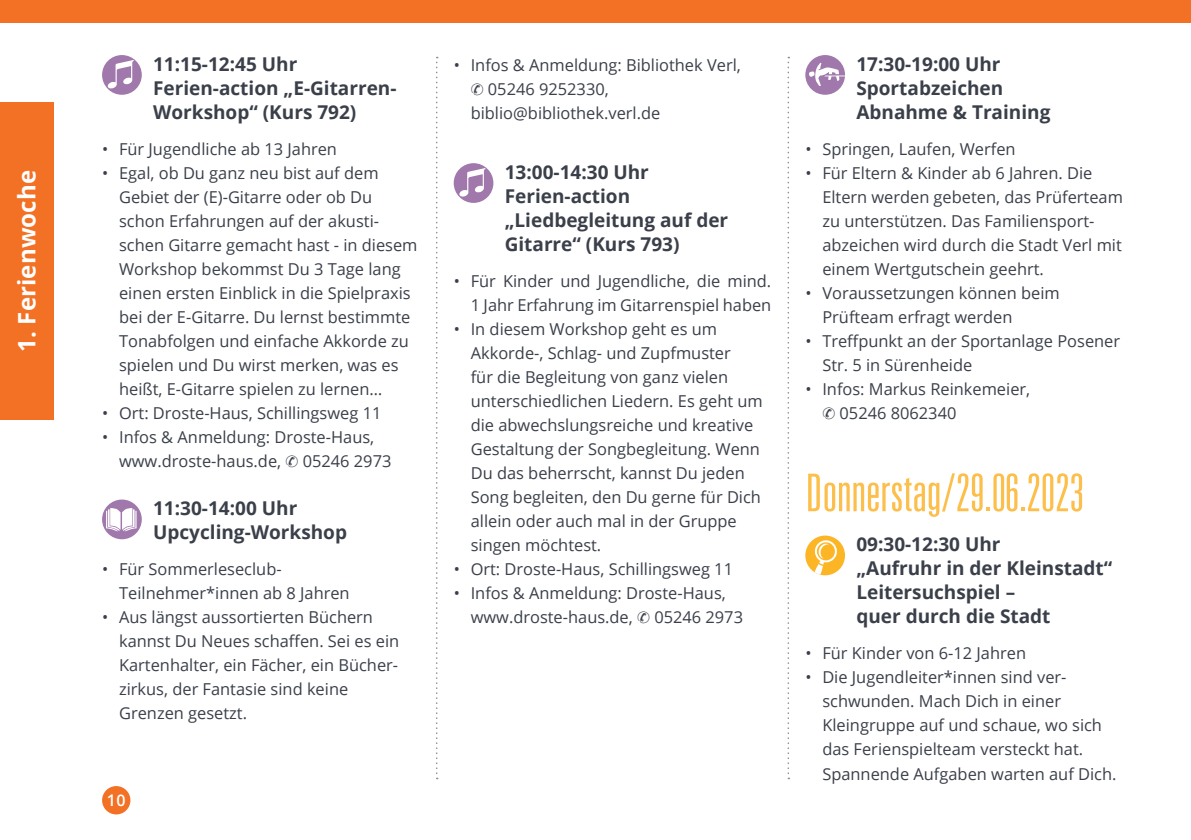
<style>
.page{position:relative;width:1191px;height:840px;background:#fff}
.page>*{position:absolute;margin:0;border:0;box-sizing:border-box;transform-origin:0 0}
.t1{font:300 ultra-condensed 52px "Univers";color:#fdbf4c}
.t2{font:700 24px "Open Sans";letter-spacing:.005em;color:#fff}
.t3{font:700 19px/24px "Open Sans";color:#3a3f49}
.t4{font:16.4px/24px "Open Sans";color:#3a3f49}
.t5{font:600 16px "Open Sans";color:#fff}
</style>
<div class="page">
<div style="left:102px;top:785px;width:28px;height:29px;background:#f37124;border-radius:50%"></div>
<div style="left:0;top:0;width:1191px;height:23px;background:#f37124"></div>
<svg style="left:436px;top:57px;width:2px;height:721px"></svg>
<svg style="left:787px;top:57px;width:2px;height:721px"></svg>
<div style="left:454px;top:163px;width:39px;height:40px;background:#a078ab;border-radius:50%"></div>
<svg style="left:459px;top:168px;width:26px;height:29px"></svg>
<div style="left:102px;top:55px;width:40px;height:40px;background:#a078ab;border-radius:50%"></div>
<svg style="left:107px;top:60px;width:27px;height:29px"></svg>
<div style="left:102px;top:499px;width:40px;height:40px;background:#a078ab;border-radius:50%"></div>
<svg style="left:106px;top:507px;width:31px;height:24px"></svg>
<div style="left:805px;top:55px;width:40px;height:40px;background:#a078ab;border-radius:50%"></div>
<svg style="left:809px;top:63px;width:36px;height:23px"></svg>
<div style="left:805px;top:535px;width:40px;height:40px;background:#fcb525;border-radius:50%"></div>
<svg style="left:812px;top:539px;width:25px;height:36px"></svg>
<div style="left:0;top:102px;width:54px;height:318px;background:#f37124"></div>
<h2 class="t2" style="left:10px;top:352px;width:183px;rotate:-90deg">1. Ferienwoche</h2>
<h2 class="t2" style="left:10px;top:352px;width:15px;rotate:-90deg">2</h2>
<p class="t3" style="left:153px;top:51px;width:245px">11:15-12:45 Uhr<br>Ferien-action „E-Gitarren-<br>Workshop“ (Kurs 792)</p>
<p class="t4" style="left:102px;top:136px;width:236px">• Für Jugendliche ab 13 Jahren</p>
<p class="t4" style="left:119px;top:160px;width:300px;text-indent:-17px">• Egal, ob Du ganz neu bist auf dem Gebiet der (E)-Gitarre oder ob Du schon Erfahrungen auf der akusti&shy;schen Gitarre gemacht hast - in diesem Workshop bekommst Du 3 Tage lang einen ersten Einblick in die Spielpraxis bei der E-Gitarre. Du lernst bestimmte Tonabfolgen und einfache Akkorde zu spielen und Du wirst merken, was es heißt, E-Gitarre spielen zu lernen…</p>
<p class="t4" style="left:102px;top:400px;width:281px">• Ort: Droste-Haus, Schillingsweg 11</p>
<p class="t4" style="left:119px;top:424px;width:274px;text-indent:-17px">• Infos &amp; Anmeldung: Droste-Haus, www.droste-haus.de, ✆ 05246 2973</p>
<p class="t3" style="left:153px;top:495px;width:195px">11:30-14:00 Uhr<br>Upcycling-Workshop</p>
<p class="t4" style="left:119px;top:556px;width:232px;text-indent:-17px">• Für Sommerleseclub-<br>Teilnehmer*innen ab 8 Jahren</p>
<p class="t4" style="left:119px;top:604px;width:282px;text-indent:-17px">• Aus längst aussortierten Büchern kannst Du Neues schaffen. Sei es ein<br>Kartenhalter, ein Fächer, ein Bücher&shy;zirkus, der Fantasie sind keine<br>Grenzen gesetzt.</p>
<p class="t5" style="left:107px;top:789px;width:20px">10</p>
<p class="t4" style="left:471px;top:52px;width:272px;text-indent:-17px">• Infos &amp; Anmeldung: Bibliothek Verl, ✆ 05246 9252330, biblio@bibliothek.verl.de</p>
<p class="t3" style="left:505px;top:159px;width:225px">13:00-14:30 Uhr<br>Ferien-action „Liedbegleitung auf der<br>Gitarre“ (Kurs 793)</p>
<p class="t4" style="left:454px;top:268px;width:319px;text-align:right">• Für Kinder und Jugendliche, die mind.<br>1 Jahr Erfahrung im Gitarrenspiel haben</p>
<p class="t4" style="left:471px;top:316px;width:293px;text-indent:-17px">• In diesem Workshop geht es um Akkorde-, Schlag- und Zupfmuster<br>für die Begleitung von ganz vielen unterschiedlichen Liedern. Es geht um die abwechslungsreiche und kreative Gestaltung der Songbegleitung. Wenn Du das beherrscht, kannst Du jeden Song begleiten, den Du gerne für Dich allein oder auch mal in der Gruppe singen möchtest.</p>
<p class="t4" style="left:454px;top:556px;width:281px">• Ort: Droste-Haus, Schillingsweg 11</p>
<p class="t4" style="left:471px;top:580px;width:274px;text-indent:-17px">• Infos &amp; Anmeldung: Droste-Haus, www.droste-haus.de, ✆ 05246 2973</p>
<p class="t3" style="left:856px;top:51px;width:195px">17:30-19:00 Uhr<br>Sportabzeichen<br>Abnahme &amp; Training</p>
<p class="t4" style="left:805px;top:136px;width:212px">• Springen, Laufen, Werfen</p>
<p class="t4" style="left:822px;top:160px;width:302px;text-indent:-17px">• Für Eltern &amp; Kinder ab 6 Jahren. Die Eltern werden gebeten, das Prüferteam zu unterstützen. Das Familiensport&shy;abzeichen wird durch die Stadt Verl mit einem Wertgutschein geehrt.</p>
<p class="t4" style="left:822px;top:280px;width:239px;text-indent:-17px">• Voraussetzungen können beim<br>Prüfteam erfragt werden</p>
<p class="t4" style="left:822px;top:328px;width:299px;text-indent:-17px">• Treffpunkt an der Sportanlage Posener<br>Str. 5 in Sürenheide</p>
<p class="t4" style="left:822px;top:376px;width:209px;text-indent:-17px">• Infos: Markus Reinkemeier, ✆ 05246 8062340</p>
<h1 class="t1" style="left:805px;top:465px;width:280px">Donnerstag/29.06.2023</h1>
<p class="t3" style="left:856px;top:531px;width:257px">09:30-12:30 Uhr<br>„Aufruhr in der Kleinstadt“<br>Leitersuchspiel –<br>quer durch die Stadt</p>
<p class="t4" style="left:805px;top:640px;width:222px">• Für Kinder von 6-12 Jahren</p>
<p class="t4" style="left:822px;top:664px;width:296px;text-indent:-17px">• Die Jugendleiter*innen sind ver&shy;schwunden. Mach Dich in einer Kleingruppe auf und schaue, wo sich das Ferienspielteam versteckt hat.<br>Spannende Aufgaben warten auf Dich.</p>
</div>
